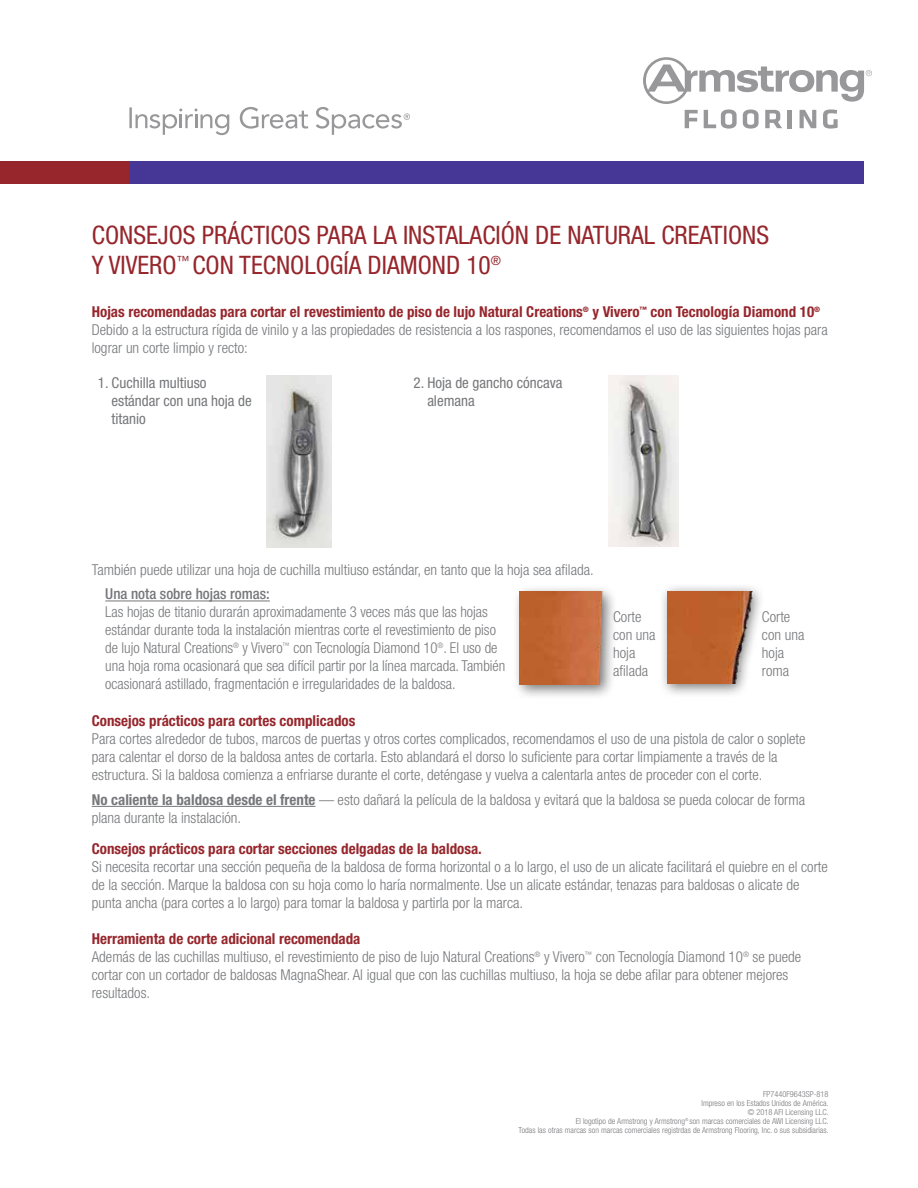
<style>
.page{position:relative;width:918px;height:1188px;background:#fff}
.page>*{position:absolute;margin:0;border:0;box-sizing:border-box;transform-origin:0 0}
.t1{font:condensed 25.5px/30.6px "Helvetica Neue";color:#96262c}
.t2{font:300 condensed 15px/18px "Helvetica Neue";color:#76777a}
.t3{font:700 condensed 15px "Helvetica Neue";color:#96262c}
.t4{font:condensed 15px/18px "Helvetica Neue";color:#76777a}
.t5{font:500 condensed 15px "Helvetica Neue";color:#76777a}
.t6{font:300 condensed 8.25px/9px "Helvetica Neue";color:#76777a;text-align:right}
.s1{font-weight:700;color:#96262c}
.s2{font-weight:700}
</style>
<div class="page">
<div style="left:105px;top:161px;width:759px;height:23px;background:#463797"></div>
<div style="left:0;top:161px;width:130px;height:23px;background:#96262c"></div>
<svg style="left:240px;top:107px;width:68px;height:22px"></svg>
<svg style="left:129px;top:107px;width:100px;height:28px"></svg>
<svg style="left:316px;top:107px;width:94px;height:28px"></svg>
<svg style="left:643px;top:57px;width:229px;height:72px"></svg>
<hr style="left:92px;top:806px;width:223px;height:1px;background:#76777a">
<img style="left:266px;top:376px;width:65px;height:171px">
<img style="left:608px;top:376px;width:70px;height:171px">
<div style="left:512px;top:584px;width:105px;height:116px;background:#000;opacity:.54"></div>
<img style="left:520px;top:592px;width:93px;height:92px">
<div style="left:659px;top:583px;width:107px;height:115px;background:#000;opacity:.54"></div>
<img style="left:668px;top:592px;width:96px;height:92px">
<hr style="left:105px;top:601px;width:165px;height:1px;background:#76777a">
<h1 class="t1" style="left:92px;top:219px;width:679px">CONSEJOS PRÁCTICOS PARA LA INSTALACIÓN DE NATURAL CREATIONS<br>Y VIVERO<sup>™</sup> CON TECNOLOGÍA DIAMOND 10<sup>®</sup></h1>
<p class="t2" style="left:92px;top:303px;width:738px"><span class="s1">Hojas recomendadas para cortar el revestimiento de piso de lujo Natural Creations</span><sup>®</sup> <span class="s1">y Vivero</span><sup>™</sup> <span class="s1">con Tecnología Diamond 10</span><sup>®<br></sup>Debido a la estructura rígida de vinilo y a las propiedades de resistencia a los raspones, recomendamos el uso de las siguientes hojas para lograr un corte limpio y recto:</p>
<p class="t4" style="left:112px;top:373px;width:142px;text-indent:-14px">1. Cuchilla multiuso estándar con una hoja de titanio</p>
<p class="t4" style="left:427px;top:373px;width:137px;text-indent:-14px">2. Hoja de gancho cóncava alemana</p>
<p class="t2" style="left:92px;top:561px;width:503px">También puede utilizar una hoja de cuchilla multiuso estándar, en tanto que la hoja sea afilada.</p>
<p class="t5" style="left:105px;top:585px;width:166px">Una nota sobre hojas romas:</p>
<p class="t2" style="left:105px;top:603px;width:402px">Las hojas de titanio durarán aproximadamente 3 veces más que las hojas estándar durante toda la instalación mientras corte el revestimiento de piso de lujo Natural Creations<sup>®</sup> y Vivero<sup>™</sup> con Tecnología Diamond 10<sup>®</sup>. El uso de una hoja roma ocasionará que sea difícil partir por la línea marcada. También ocasionará astillado, fragmentación e irregularidades de la baldosa.</p>
<p class="t2" style="left:613px;top:607px;width:44px">Corte con una hoja afilada</p>
<p class="t2" style="left:762px;top:607px;width:44px">Corte con una hoja roma</p>
<p class="t3" style="left:92px;top:712px;width:265px">Consejos prácticos para cortes complicados</p>
<p class="t2" style="left:92px;top:730px;width:715px">Para cortes alrededor de tubos, marcos de puertas y otros cortes complicados, recomendamos el uso de una pistola de calor o soplete para calentar el dorso de la baldosa antes de cortarla. Esto ablandará el dorso lo suficiente para cortar limpiamente a través de la estructura. Si la baldosa comienza a enfriarse durante el corte, deténgase y vuelva a calentarla antes de proceder con el corte.</p>
<p class="t2" style="left:92px;top:790px;width:715px"><span class="s2">No caliente la baldosa desde el frente</span> — esto dañará la película de la baldosa y evitará que la baldosa se pueda colocar de forma plana durante la instalación.</p>
<p class="t3" style="left:92px;top:840px;width:392px">Consejos prácticos para cortar secciones delgadas de la baldosa.</p>
<p class="t2" style="left:92px;top:858px;width:738px">Si necesita recortar una sección pequeña de la baldosa de forma horizontal o a lo largo, el uso de un alicate facilitará el quiebre en el corte de la sección. Marque la baldosa con su hoja como lo haría normalmente. Use un alicate estándar, tenazas para baldosas o alicate de punta ancha (para cortes a lo largo) para tomar la baldosa y partirla por la marca.</p>
<p class="t2" style="left:92px;top:930px;width:711px"><span class="s1">Herramienta de corte adicional recomendada<br></span>Además de las cuchillas multiuso, el revestimiento de piso de lujo Natural Creations<sup>®</sup> y Vivero<sup>™</sup> con Tecnología Diamond 10<sup>®</sup> se puede cortar con un cortador de baldosas MagnaShear. Al igual que con las cuchillas multiuso, la hoja se debe afilar para obtener mejores resultados.</p>
<p class="t6" style="left:519px;top:1090px;width:312px">FP7440F9643SP-818<br>Impreso en los Estados Unidos de América.<br>© 2018 AFI Licensing LLC.<br>El logotipo de Armstrong y Armstrong<sup>®</sup> son marcas comerciales de AWI Licensing LLC.<br>Todas las otras marcas son marcas comerciales registrdas de Armstrong Flooring, Inc. o sus subsidiarias.</p>
</div>
